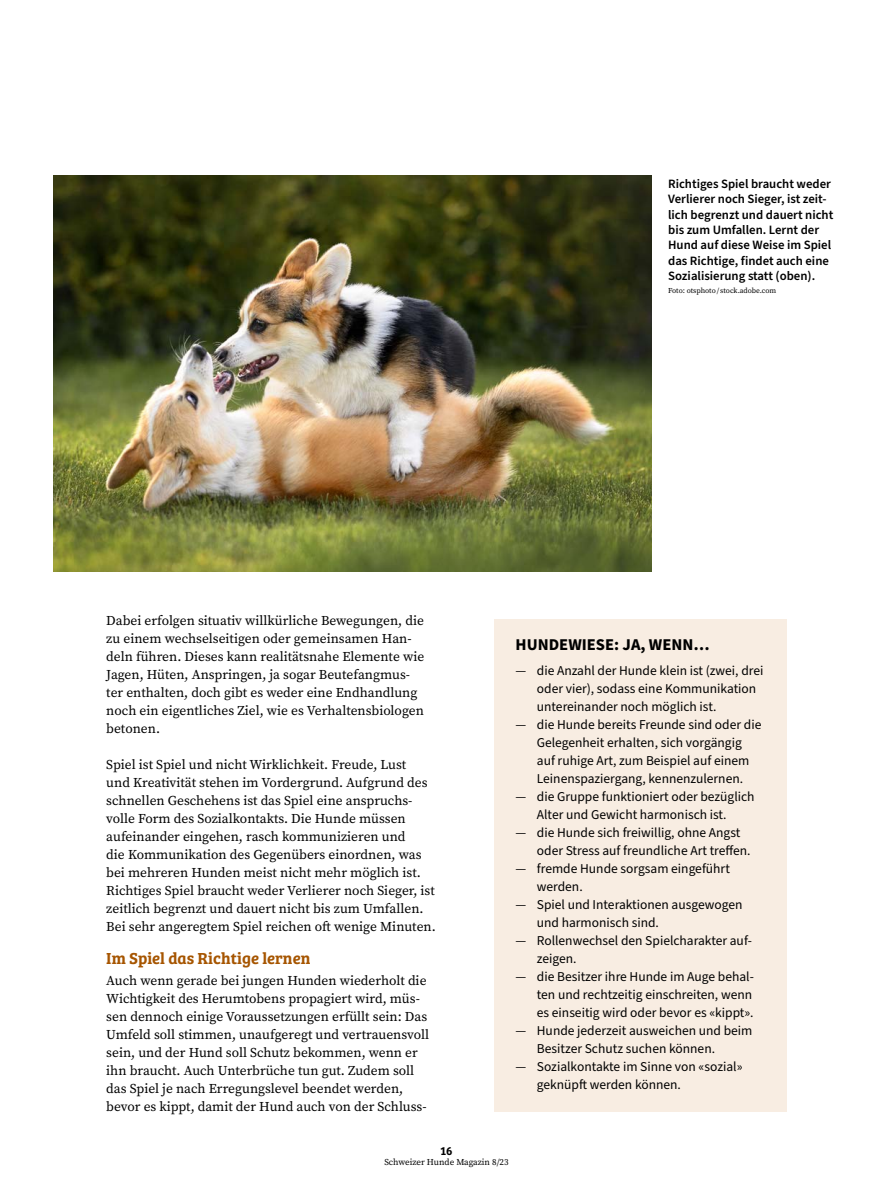
<style>
.page{position:relative;width:893px;height:1191px;background:#fff}
.page>*{position:absolute;margin:0;border:0;box-sizing:border-box;transform-origin:0 0}
.Untertitel{font:16.5px "Bree Serif Sb";color:#a65500}
.Titel_Box_klein_11{font:700 16.5px "Source Sans Pro";color:#000}
.Lauftext_9_12{font:13.5px/18px "Source Serif Pro";color:#000}
.t1{font:13.5px/18px "Source Sans Pro";color:#000}
.Bildlegende{font:600 12.75px/15.3px "Source Sans Pro";color:#000}
.t2{font:600 12px "Bree";color:#000}
.t3{font:9px "Source Serif Pro";color:#000}
.Bildlegende-2{font:7.5px "Source Serif Pro";color:#000}
</style>
<div class="page">
<img style="left:53px;top:175px;width:598px;height:396px">
<div style="left:494px;top:619px;width:293px;height:492px;background:#f8ede2"></div>
<p class="Bildlegende" style="left:668px;top:177px;width:167px">Richtiges Spiel braucht weder<br>Verlierer noch Sieger, ist zeit&shy;lich begrenzt und dauert nicht bis zum Umfallen. Lernt der<br>Hund auf diese Weise im Spiel das Richtige, findet auch eine<br>Sozialisierung statt (oben).</p>
<p class="Bildlegende-2" style="left:668px;top:286px;width:110px">Foto: otsphoto/ stock.adobe.com</p>
<p class="Lauftext_9_12" style="left:106px;top:612px;width:319px">Dabei erfolgen situativ willkürliche Bewegungen, die zu einem wechselseitigen oder gemeinsamen Han&shy;deln führen. Dieses kann realitätsnahe Elemente wie Jagen, Hüten, Anspringen, ja sogar Beutefangmus&shy;ter enthalten, doch gibt es weder eine Endhandlung noch ein eigentliches Ziel, wie es Verhaltensbiologen betonen.</p>
<p class="Lauftext_9_12" style="left:106px;top:756px;width:331px">Spiel ist Spiel und nicht Wirklichkeit. Freude, Lust<br>und Kreativität stehen im Vordergrund. Aufgrund des schnellen Geschehens ist das Spiel eine anspruchs&shy;volle Form des Sozialkontakts. Die Hunde müssen aufeinander eingehen, rasch kommunizieren und<br>die Kommunikation des Gegenübers einordnen, was bei mehreren Hunden meist nicht mehr möglich ist.<br>Richtiges Spiel braucht weder Verlierer noch Sieger, ist zeitlich begrenzt und dauert nicht bis zum Umfallen.<br>Bei sehr angeregtem Spiel reichen oft wenige Minuten.</p>
<p class="Untertitel" style="left:106px;top:946px;width:206px">Im Spiel das Richtige lernen</p>
<p class="Lauftext_9_12" style="left:106px;top:972px;width:324px">Auch wenn gerade bei jungen Hunden wiederholt die Wichtigkeit des Herumtobens propagiert wird, müs&shy;sen dennoch einige Voraussetzungen erfüllt sein: Das Umfeld soll stimmen, unaufgeregt und vertrauensvoll sein, und der Hund soll Schutz bekommen, wenn er ihn braucht. Auch Unterbrüche tun gut. Zudem soll das Spiel je nach Erregungslevel beendet werden, bevor es kippt, damit der Hund auch von der Schluss-</p>
<p class="Titel_Box_klein_11" style="left:516px;top:633px;width:196px">HUNDEWIESE: JA, WENN…</p>
<p class="t1" style="left:537px;top:662px;width:228px;text-indent:-21px">— die Anzahl der Hunde klein ist (zwei, drei oder vier), sodass eine Kommunikation untereinander noch möglich ist.</p>
<p class="t1" style="left:537px;top:716px;width:226px;text-indent:-21px">— die Hunde bereits Freunde sind oder die Gelegenheit erhalten, sich vorgängig auf ruhige Art, zum Beispiel auf einem Leinenspaziergang, kennenzulernen.</p>
<p class="t1" style="left:516px;top:788px;width:241px;text-align:center">— die Gruppe funktioniert oder bezüglich<br>Alter und Gewicht harmonisch ist.</p>
<p class="t1" style="left:537px;top:824px;width:215px;text-indent:-21px">— die Hunde sich freiwillig, ohne Angst oder Stress auf freundliche Art treffen.</p>
<p class="t1" style="left:537px;top:860px;width:195px;text-indent:-21px">— fremde Hunde sorgsam eingeführt werden.</p>
<p class="t1" style="left:537px;top:896px;width:207px;text-indent:-21px">— Spiel und Interaktionen ausgewogen und harmonisch sind.</p>
<p class="t1" style="left:537px;top:932px;width:217px;text-indent:-21px">— Rollenwechsel den Spielcharakter auf&shy;zeigen.</p>
<p class="t1" style="left:537px;top:968px;width:218px;text-indent:-21px">— die Besitzer ihre Hunde im Auge behal&shy;ten und rechtzeitig einschreiten, wenn es einseitig wird oder bevor es «kippt».</p>
<p class="t1" style="left:537px;top:1022px;width:217px;text-indent:-21px">— Hunde jederzeit ausweichen und beim<br>Besitzer Schutz suchen können.</p>
<p class="t1" style="left:537px;top:1058px;width:207px;text-indent:-21px">— Sozialkontakte im Sinne von «sozial» geknüpft werden können.</p>
<p class="t2" style="left:440px;top:1141px;width:14px">16</p>
<p class="t3" style="left:384px;top:1156px;width:126px">Schweizer Hunde Magazin 8/23</p>
</div>
